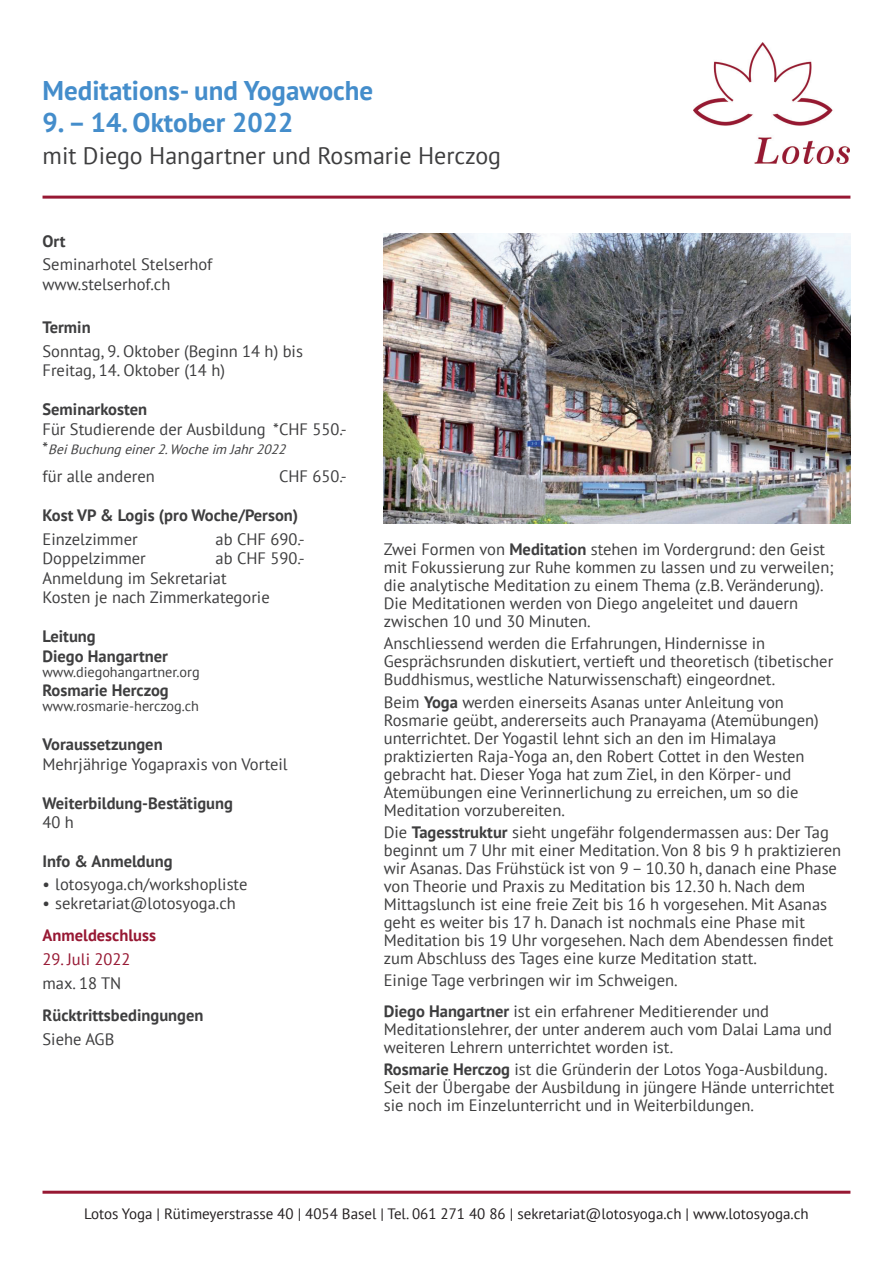
<style>
.page{position:relative;width:893px;height:1263px;background:#fff}
.page>*{position:absolute;margin:0;border:0;box-sizing:border-box;transform-origin:0 0}
.t1{font:700 27px "PT Sans";color:#448dcb}
.t2{font:24px "PT Sans";color:#3e3e3f}
.t3{font:16.5px/18px "PT Sans";color:#3e3e3f}
.t4{font:700 16.5px/19.5px "PT Sans";color:#3e3e3f}
.t5{font:700 16.5px "PT Sans";color:#971833}
.t6{font:16.5px "PT Sans";color:#971833}
.t7{font:15px "PT Sans";color:#231f20}
.t8{font:14.25px "PT Sans";color:#3e3e3f}
.t9{font:italic 13.5px "PT Sans";color:#3e3e3f}
.s1{font-style:normal;font-size:16.5px}
.s2{font-weight:700}
</style>
<div class="page">
<hr style="left:43px;top:1191px;width:807px;height:3px;background:#971833">
<img style="left:694px;top:43px;width:156px;height:120px">
<img style="left:384px;top:234px;width:466px;height:289px">
<hr style="left:43px;top:196px;width:807px;height:3px;background:#971833">
<h1 class="t1" style="left:43px;top:73px;width:332px">Meditations- und Yogawoche</h1>
<h1 class="t1" style="left:43px;top:105px;width:252px">9. – 14. Oktober 2022</h1>
<h2 class="t2" style="left:43px;top:140px;width:460px">mit Diego Hangartner und Rosmarie Herczog</h2>
<p class="t4" style="left:43px;top:231px;width:25px">Ort</p>
<p class="t3" style="left:43px;top:254px;width:171px;line-height:19.2px">Seminarhotel Stelserhof www.stelserhof.ch</p>
<p class="t4" style="left:43px;top:317px;width:50px">Termin</p>
<p class="t3" style="left:43px;top:341px;width:262px;line-height:19.5px">Sonntag, 9. Oktober (Beginn 14 h) bis<br>Freitag, 14. Oktober (14 h)</p>
<p class="t4" style="left:43px;top:399px;width:106px">Seminarkosten</p>
<p class="t3" style="left:43px;top:419px;width:306px">Für Studierende der Ausbildung *CHF 550.-</p>
<p class="t9" style="left:43px;top:441px;width:249px"><span class="s1">*</span> BeiBuchungeiner2.Wocheim Jahr2022</p>
<p class="t3" style="left:43px;top:467px;width:114px">für alle anderen</p>
<p class="t3" style="left:279px;top:467px;width:69px">CHF 650.-</p>
<p class="t4" style="left:43px;top:505px;width:257px">Kost VP &amp; Logis (pro Woche/Person)</p>
<p class="t3" style="left:43px;top:530px;width:97px">Einzelzimmer</p>
<p class="t3" style="left:216px;top:530px;width:91px">ab CHF 690.-</p>
<p class="t3" style="left:43px;top:549px;width:105px">Doppelzimmer</p>
<p class="t3" style="left:43px;top:548px;width:264px;line-height:19.5px;text-indent:173px">ab CHF 590.-<br>Anmeldung im Sekretariat<br>Kosten je nach Zimmerkategorie</p>
<p class="t4" style="left:43px;top:626px;width:127px">Leitung<br>Diego Hangartner</p>
<p class="t8" style="left:43px;top:663px;width:159px">www.diegohangartner.org</p>
<p class="t4" style="left:43px;top:680px;width:128px">Rosmarie Herczog</p>
<p class="t8" style="left:43px;top:697px;width:158px">www.rosmarie-herczog.ch</p>
<p class="t4" style="left:43px;top:734px;width:122px">Voraussetzungen</p>
<p class="t3" style="left:43px;top:755px;width:247px">Mehrjährige Yogapraxis von Vorteil</p>
<p class="t4" style="left:43px;top:793px;width:192px">Weiterbildung-Bestätigung</p>
<p class="t3" style="left:43px;top:813px;width:33px">40 h</p>
<p class="t4" style="left:43px;top:851px;width:131px">Info &amp; Anmeldung</p>
<p class="t3" style="left:43px;top:874px;width:206px">• lotosyoga.ch/workshopliste</p>
<p class="t3" style="left:43px;top:894px;width:195px">• sekretariat@lotosyoga.ch</p>
<p class="t5" style="left:43px;top:925px;width:115px">Anmeldeschluss</p>
<p class="t6" style="left:43px;top:949px;width:89px">29. Juli 2022</p>
<p class="t3" style="left:43px;top:974px;width:80px">max. 18 TN</p>
<p class="t4" style="left:43px;top:1005px;width:162px">Rücktrittsbedingungen</p>
<p class="t3" style="left:43px;top:1030px;width:73px">Siehe AGB</p>
<p class="t3" style="left:384px;top:540px;width:451px">Zwei Formen von <span class="s2">Meditation</span> stehen im Vordergrund: den Geist mit Fokussierung zur Ruhe kommen zu lassen und zu verweilen; die analytische Meditation zu einem Thema (z.B. Veränderung).<br>Die Meditationen werden von Diego angeleitet und dauern zwischen 10 und 30 Minuten.</p>
<p class="t3" style="left:384px;top:634px;width:451px">Anschliessend werden die Erfahrungen, Hindernisse in<br>Gesprächsrunden diskutiert, vertieft und theoretisch (tibetischer<br>Buddhismus, westliche Naturwissenschaft) eingeordnet.</p>
<p class="t3" style="left:384px;top:692px;width:437px">Beim <span class="s2">Yoga</span> werden einerseits Asanas unter Anleitung von Rosmarie geübt, andererseits auch Pranayama (Atemübungen) unterrichtet. Der Yogastil lehnt sich an den im Himalaya praktizierten Raja-Yoga an, den Robert Cottet in den Westen gebracht hat. Dieser Yoga hat zum Ziel, in den Körper- und Atemübungen eine Verinnerlichung zu erreichen, um so die Meditation vorzubereiten.</p>
<p class="t3" style="left:384px;top:823px;width:459px">Die <span class="s2">Tagesstruktur</span> sieht ungefähr folgendermassen aus: Der Tag beginnt um 7 Uhr mit einer Meditation. Von 8 bis 9 h praktizieren wir Asanas. Das Frühstück ist von 9 – 10.30 h, danach eine Phase von Theorie und Praxis zu Meditation bis 12.30 h. Nach dem Mittagslunch ist eine freie Zeit bis 16 h vorgesehen. Mit Asanas geht es weiter bis 17 h. Danach ist nochmals eine Phase mit Meditation bis 19 Uhr vorgesehen. Nach dem Abendessen findet zum Abschluss des Tages eine kurze Meditation statt.</p>
<p class="t3" style="left:384px;top:964px;width:387px;line-height:30.8px">Einige Tage verbringen wir im Schweigen.<br><span class="s2">Diego Hangartner</span> ist ein erfahrener Meditierender und</p>
<p class="t3" style="left:384px;top:1020px;width:450px">Meditationslehrer, der unter anderem auch vom Dalai Lama und weiteren Lehrern unterrichtet worden ist.</p>
<p class="t3" style="left:384px;top:1060px;width:452px"><span class="s2">Rosmarie Herczog</span> ist die Gründerin der Lotos Yoga-Ausbildung.<br>Seit der Übergabe der Ausbildung in jüngere Hände unterrichtet sie noch im Einzelunterricht und in Weiterbildungen.</p>
<p class="t7" style="left:84px;top:1204px;width:726px">Lotos Yoga | Rütimeyerstrasse 40 | 4054 Basel | Tel. 061 271 40 86 | sekretariat@lotosyoga.ch | www.lotosyoga.ch</p>
</div>
